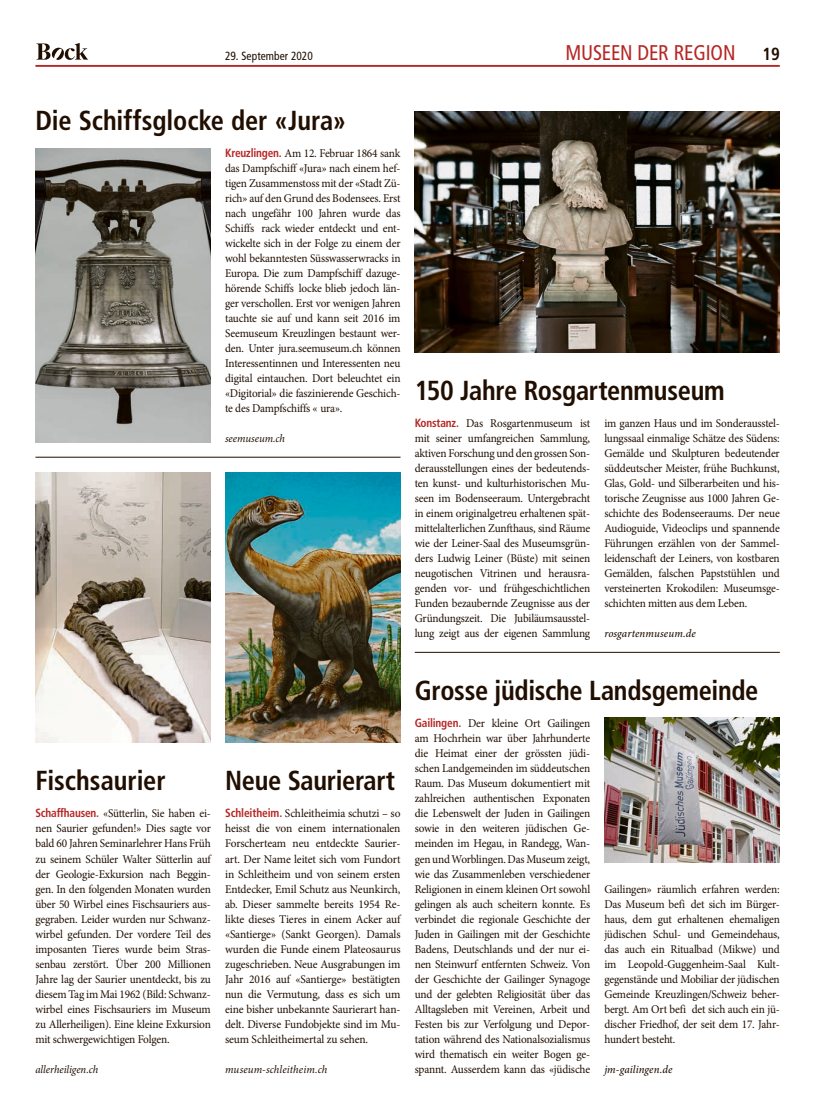
<style>
.page{position:relative;width:833px;height:1117px;background:#fff}
.page>*{position:absolute;margin:0;border:0;box-sizing:border-box;transform-origin:0 0}
.t1{font:700 condensed 27.5px "Frutiger LT Std";letter-spacing:-.01em;color:#200e00;scale:.96 1}
.t2{font:condensed 21.25px "Frutiger LT Std";letter-spacing:-.01em;color:#b52725;scale:.96 1}
.t3{font:700 condensed 17.5px "Frutiger LT Std";color:#200e00;scale:.96 1}
.t4{font:11.88px/15px "Minion Pro";letter-spacing:-.015em;color:#200e00;text-align:justify;scale:.95 1}
.t5{font:11.88px/15px "Minion Pro";letter-spacing:-.015em;color:#200e00;text-align:justify;scale:.96 1}
.t6{font:condensed 11.88px "Frutiger LT Std";letter-spacing:.005em;color:#200e00;scale:.96 1}
.t7{font:italic 500 11.25px "Minion Pro";letter-spacing:.005em;color:#200e00;scale:.96 1}
.t8{font:italic 11.25px "Minion Pro";color:#200e00;scale:.95 1}
.t9{font:italic 11.25px "Minion Pro";color:#200e00;scale:.96 1}
.s1{font-family:"Frutiger LT Std";font-weight:700;font-stretch:condensed;color:#b52725}
</style>
<div class="page">
<hr style="left:35px;top:65px;width:745px;height:2px;background:#b52725">
<svg style="left:36px;top:43px;width:52px;height:17px"></svg>
<img style="left:604px;top:717px;width:176px;height:145px">
<img style="left:415px;top:112px;width:365px;height:240px">
<img style="left:225px;top:472px;width:175px;height:270px">
<hr style="left:415px;top:652px;width:365px;height:1px;background:#200e00">
<hr style="left:35px;top:457px;width:365px;height:1px;background:#200e00">
<img style="left:35px;top:149px;width:176px;height:293px">
<img style="left:35px;top:472px;width:176px;height:270px">
<p class="t6" style="left:225px;top:49px;width:93px">29. September 2020</p>
<h2 class="t2" style="left:565px;top:40px;width:179px">MUSEEN DER REGION</h2>
<h1 class="t1" style="left:35px;top:104px;width:325px">Die Schiffsglocke der «Jura»</h1>
<h3 class="t3" style="left:762px;top:43px;width:20px">19</h3>
<p class="t4" style="left:225px;top:146px;width:186px"><span class="s1">Kreuzlingen.</span> Am 12. Februar 1864 sank das Dampfschiff «Jura» nach einem hef&shy;tigen Zusammenstoss mit der «Stadt Zü&shy;rich» auf den Grund des Bodensees. Erst nach ungefähr 100 Jahren wurde das Schiffs rack wieder entdeckt und ent&shy;wickelte sich in der Folge zu einem der wohl bekanntesten Süsswasserwracks in Europa. Die zum Dampfschiff dazuge&shy;hörende Schiffs locke blieb jedoch län&shy;ger verschollen. Erst vor wenigen Jahren tauchte sie auf und kann seit 2016 im Seemuseum Kreuzlingen bestaunt wer&shy;den. Unter jura.seemuseum.ch können Interessentinnen und Interessenten neu digital eintauchen. Dort beleuchtet ein «Digitorial» die faszinierende Geschich&shy;te des Dampfschiffs « ura».</p>
<p class="t8" style="left:225px;top:431px;width:65px">seemuseum.ch</p>
<h1 class="t1" style="left:415px;top:374px;width:324px">150 Jahre Rosgartenmuseum</h1>
<p class="t4" style="left:415px;top:416px;width:186px"><span class="s1">Konstanz.</span> Das Rosgartenmuseum ist mit seiner umfangreichen Sammlung, aktiven Forschung und den grossen Son&shy;derausstellungen eines der bedeutends&shy;ten kunst- und kulturhistorischen Mu&shy;seen im Bodenseeraum. Untergebracht in einem originalgetreu erhaltenen spät&shy;mittelalterlichen Zunfthaus, sind Räume wie der Leiner-Saal des Museumsgrün&shy;ders Ludwig Leiner (Büste) mit seinen neugotischen Vitrinen und herausra&shy;genden vor- und frühgeschichtlichen Funden bezaubernde Zeugnisse aus der Gründungszeit. Die Jubiläumsausstel&shy;lung zeigt aus der eigenen Sammlung</p>
<p class="t4" style="left:604px;top:416px;width:186px">im ganzen Haus und im Sonderausstel&shy;lungssaal einmalige Schätze des Südens:<br>Gemälde und Skulpturen bedeutender süddeutscher Meister, frühe Buchkunst, Glas, Gold- und Silberarbeiten und his&shy;torische Zeugnisse aus 1000 Jahren Ge&shy;schichte des Bodenseeraums. Der neue Audioguide, Videoclips und spannende Führungen erzählen von der Sammel&shy;leidenschaft der Leiners, von kostbaren Gemälden, falschen Papststühlen und versteinerten Krokodilen: Museumsge&shy;schichten mitten aus dem Leben.</p>
<p class="t7" style="left:604px;top:626px;width:97px">rosgartenmuseum.de</p>
<h1 class="t1" style="left:35px;top:764px;width:137px">Fischsaurier</h1>
<p class="t4" style="left:35px;top:806px;width:186px"><span class="s1">Schaffhausen.</span> «Sütterlin, Sie haben ei&shy;nen Saurier gefunden!» Dies sagte vor bald 60 Jahren Seminarlehrer Hans Früh zu seinem Schüler Walter Sütterlin auf der Geologie-Exkursion nach Beggin&shy;gen. In den folgenden Monaten wurden über 50 Wirbel eines Fischsauriers aus&shy;gegraben. Leider wurden nur Schwanz&shy;wirbel gefunden. Der vordere Teil des imposanten Tieres wurde beim Stras&shy;senbau zerstört. Über 200 Millionen Jahre lag der Saurier unentdeckt, bis zu diesem Tag im Mai 1962 (Bild: Schwanz&shy;wirbel eines Fischsauriers im Museum zu Allerheiligen). Eine kleine Exkursion mit schwergewichtigen Folgen.</p>
<p class="t8" style="left:35px;top:1061px;width:68px">allerheiligen.ch</p>
<h1 class="t1" style="left:225px;top:764px;width:179px">Neue Saurierart</h1>
<p class="t5" style="left:225px;top:806px;width:184px"><span class="s1">Schleitheim.</span> Schleitheimia schutzi – so heisst die von einem internationalen Forscherteam neu entdeckte Saurier&shy;art. Der Name leitet sich vom Fundort in Schleitheim und von seinem ersten Entdecker, Emil Schutz aus Neunkirch, ab. Dieser sammelte bereits 1954 Re&shy;likte dieses Tieres in einem Acker auf «Santierge» (Sankt Georgen). Damals wurden die Funde einem Plateosaurus zugeschrieben. Neue Ausgrabungen im Jahr 2016 auf «Santierge» bestätigten nun die Vermutung, dass es sich um eine bisher unbekannte Saurierart han&shy;delt. Diverse Fundobjekte sind im Mu&shy;seum Schleitheimertal zu sehen.</p>
<p class="t9" style="left:225px;top:1061px;width:108px">museum-schleitheim.ch</p>
<h1 class="t1" style="left:415px;top:674px;width:359px">Grosse jüdische Landsgemeinde</h1>
<p class="t4" style="left:415px;top:716px;width:186px"><span class="s1">Gailingen.</span> Der kleine Ort Gailingen am Hochrhein war über Jahrhunderte die Heimat einer der grössten jüdi&shy;schen Landgemeinden im süddeutschen Raum. Das Museum dokumentiert mit zahlreichen authentischen Exponaten die Lebenswelt der Juden in Gailingen sowie in den weiteren jüdischen Ge&shy;meinden im Hegau, in Randegg, Wan&shy;gen und Worblingen. Das Museum zeigt, wie das Zusammenleben verschiedener Religionen in einem kleinen Ort sowohl gelingen als auch scheitern konnte. Es verbindet die regionale Geschichte der Juden in Gailingen mit der Geschichte Badens, Deutschlands und der nur ei&shy;nen Steinwurf entfernten Schweiz. Von der Geschichte der Gailinger Synagoge und der gelebten Religiosität über das Alltagsleben mit Vereinen, Arbeit und Festen bis zur Verfolgung und Depor&shy;tation während des Nationalsozialismus wird thematisch ein weiter Bogen ge&shy;spannt. Ausserdem kann das «jüdische</p>
<p class="t4" style="left:604px;top:881px;width:186px">Gailingen» räumlich erfahren werden:<br>Das Museum befi det sich im Bürger&shy;haus, dem gut erhaltenen ehemaligen jüdischen Schul- und Gemeindehaus, das auch ein Ritualbad (Mikwe) und im Leopold-Guggenheim-Saal Kult&shy;gegenstände und Mobiliar der jüdischen Gemeinde Kreuzlingen/Schweiz beher&shy;bergt. Am Ort befi det sich auch ein jü&shy;discher Friedhof, der seit dem 17. Jahr&shy;hundert besteht.</p>
<p class="t7" style="left:604px;top:1061px;width:72px">jm-gailingen.de</p>
</div>
